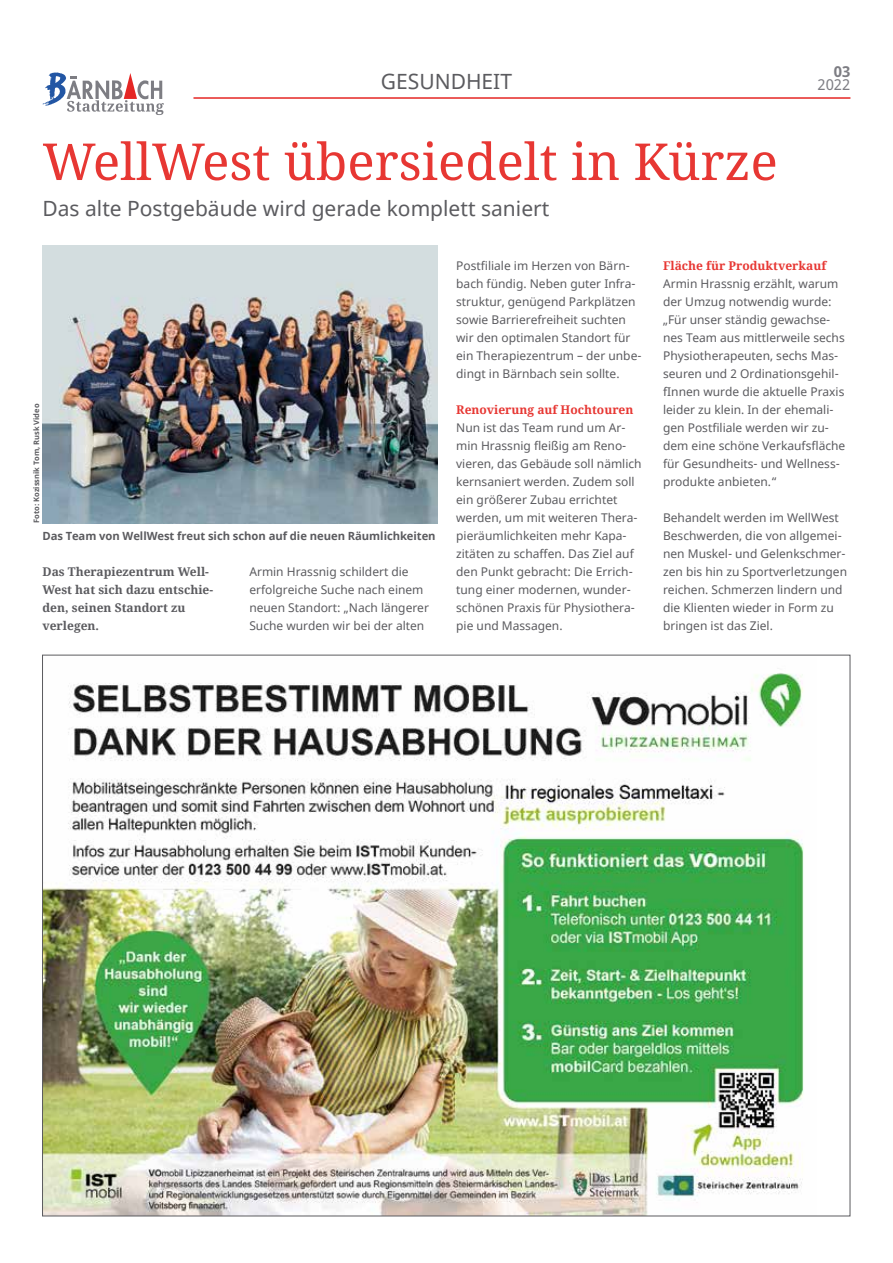
<style>
.page{position:relative;width:893px;height:1263px;background:#fff}
.page>*{position:absolute;margin:0;border:0;box-sizing:border-box;transform-origin:0 0}
.t1{font:51px "Noto Serif";color:#e73733}
.t2{font:21px "Noto Sans";color:#5b5b5f}
.t3{font:15px "Noto Sans";color:#7d7d83}
.t4{font:700 15px "Noto Sans";color:#7d7d83}
.t5{font:12px/18px "Noto Sans";color:#5b5b5f}
.t6{font:700 12px/18px "Noto Serif";color:#5b5b5f}
.t7{font:700 12px "Noto Serif";color:#e73733}
.t8{font:700 11.25px "Noto Sans";letter-spacing:-.005em;color:#5b5b5f}
.t9{font:700 7.5px "Noto Sans";color:#5b5b5f}
</style>
<div class="page">
<hr style="left:193px;top:97px;width:657px;height:2px;background:#e52624">
<svg style="left:42px;top:73px;width:122px;height:42px"></svg>
<img style="left:44px;top:673px;width:760px;height:541px">
<img style="left:43px;top:246px;width:394px;height:277px">
<p class="t4" style="left:834px;top:61px;width:18px">03</p>
<h2 class="t2" style="left:381px;top:67px;width:133px">GESUNDHEIT</h2>
<p class="t3" style="left:817px;top:75px;width:35px">2022</p>
<h1 class="t1" style="left:43px;top:127px;width:737px">WellWest übersiedelt in Kürze</h1>
<h2 class="t2" style="left:43px;top:194px;width:508px">Das alte Postgebäude wird gerade komplett saniert</h2>
<p class="t9" style="left:31px;top:523px;width:121px;rotate:-90deg">Foto: Kozissnik Tom, Rusk Video</p>
<p class="t8" style="left:43px;top:528px;width:395px">Das Team von WellWest freut sich schon auf die neuen Räumlichkeiten</p>
<p class="t6" style="left:43px;top:562px;width:172px">Das Therapiezentrum Well-<br>West hat sich dazu entschie&shy;den, seinen Standort zu verlegen.</p>
<p class="t5" style="left:249px;top:563px;width:181px">Armin Hrassnig schildert die erfolgreiche Suche nach einem neuen Standort: „Nach längerer<br>Suche wurden wir bei der alten</p>
<p class="t5" style="left:456px;top:257px;width:187px">Postfiliale im Herzen von Bärn&shy;bach fündig. Neben guter Infra&shy;struktur, genügend Parkplätzen sowie Barrierefreiheit suchten wir den optimalen Standort für ein Therapiezentrum – der unbe&shy;dingt in Bärnbach sein sollte.</p>
<p class="t7" style="left:456px;top:401px;width:179px">Renovierung auf Hochtouren</p>
<p class="t5" style="left:456px;top:419px;width:187px">Nun ist das Team rund um Ar&shy;min Hrassnig fleißig am Reno&shy;vieren, das Gebäude soll nämlich kernsaniert werden. Zudem soll ein größerer Zubau errichtet werden, um mit weiteren Thera&shy;pieräumlichkeiten mehr Kapa&shy;zitäten zu schaffen. Das Ziel auf den Punkt gebracht: Die Errich&shy;tung einer modernen, wunder&shy;schönen Praxis für Physiothera&shy;pie und Massagen.</p>
<p class="t7" style="left:663px;top:257px;width:165px">Fläche für Produktverkauf</p>
<p class="t5" style="left:663px;top:275px;width:184px">Armin Hrassnig erzählt, warum der Umzug notwendig wurde: „Für unser ständig gewachse&shy;nes Team aus mittlerweile sechs<br>Physiotherapeuten, sechs Mas&shy;seuren und 2 Ordinationsgehil&shy;fInnen wurde die aktuelle Praxis leider zu klein. In der ehemali&shy;gen Postfiliale werden wir zu&shy;dem eine schöne Verkaufsfläche für Gesundheits- und Wellness&shy;produkte anbieten.“</p>
<p class="t5" style="left:663px;top:509px;width:186px">Behandelt werden im WellWest<br>Beschwerden, die von allgemei&shy;nen Muskel- und Gelenkschmer&shy;zen bis hin zu Sportverletzungen reichen. Schmerzen lindern und die Klienten wieder in Form zu bringen ist das Ziel.</p>
</div>
